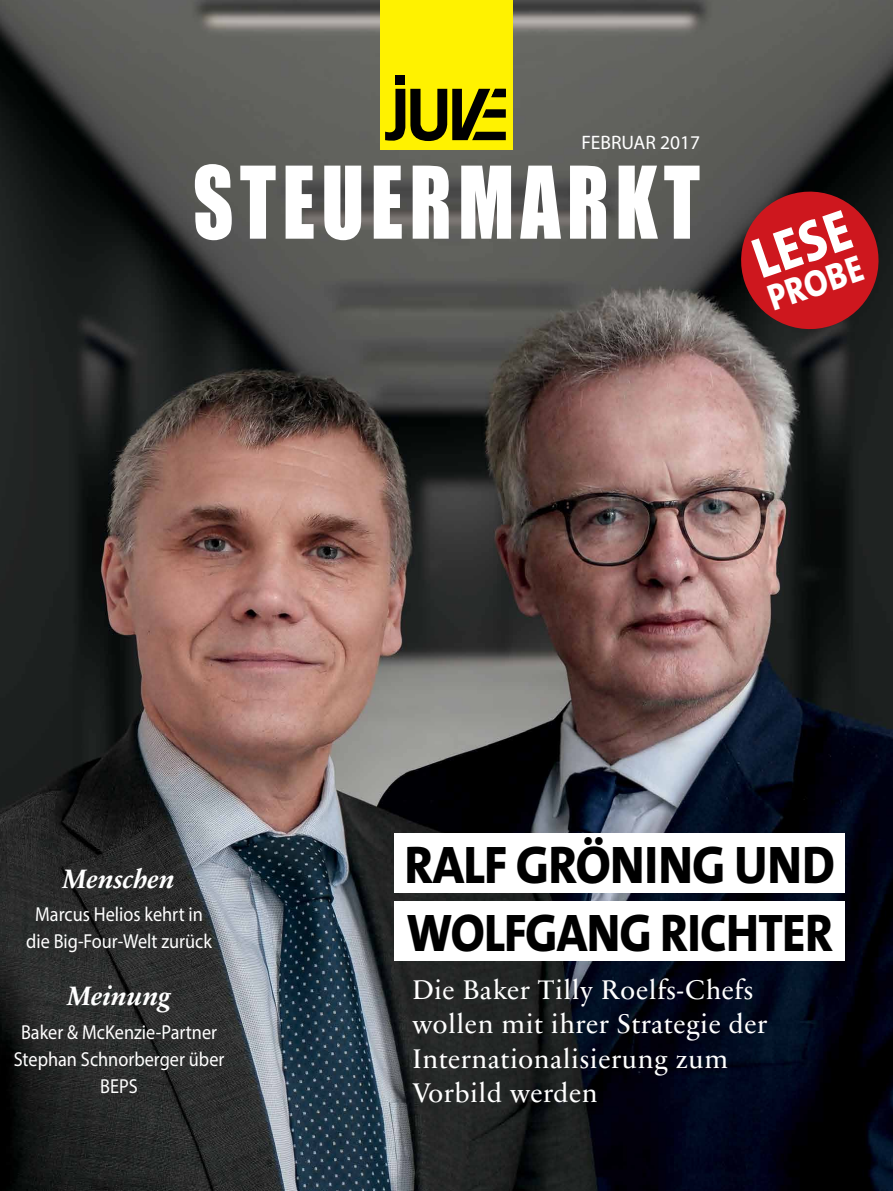
<style>
.page{position:relative;width:893px;height:1191px;background:#fff}
.page>*{position:absolute;margin:0;border:0;box-sizing:border-box;transform-origin:0 0}
.t1{font:800 57.6px "The Sans B W8";color:#fff;scale:.9 1}
.t2{font:800 53.25px/68.1px "The Sans B W8";letter-spacing:-.015em;color:#000;scale:.94 1}
.t3{font:800 37.5px "The Sans B W8";color:#fff;scale:.9 1}
.t4{font:27.45px/34.2px "Sabon Next LT Pro";letter-spacing:.02em;color:#fff}
.t5{font:italic 700 27px "Sabon Next LT Pro";color:#fff}
.t6{font:20.25px/27.2px "Myriad Pro";color:#fff;text-align:center;scale:.9 1}
.t7{font:19.5px "Myriad Pro";color:#fff}
</style>
<div class="page">
<img style="left:0;top:0;width:893px;height:1191px">
<svg style="left:732px;top:183px;width:155px;height:155px;background:#8c1c20"></svg>
<div style="left:394px;top:833px;width:451px;height:60px;background:#fff"></div>
<div style="left:394px;top:901px;width:451px;height:60px;background:#fff"></div>
<div style="left:381px;top:0;width:132px;height:150px;background:#fff200"></div>
<div style="left:395px;top:75px;width:10px;height:10px;background:#000"></div>
<svg style="left:385px;top:89px;width:121px;height:52px"></svg>
<svg style="left:195px;top:164px;width:504px;height:76px"></svg>
<p class="t7" style="left:581px;top:130px;width:120px">FEBRUAR 2017</p>
<h1 class="t1" style="left:742px;top:225px;width:113px;rotate:-19deg">LESE</h1>
<h3 class="t3" style="left:761px;top:276px;width:111px;rotate:-19deg">PROBE</h3>
<h3 class="t5" style="left:63px;top:857px;width:114px">Menschen</h3>
<p class="t6" style="left:26px;top:900px;width:208px">Marcus Helios kehrt in die Big-Four-Welt zurück</p>
<h3 class="t5" style="left:67px;top:975px;width:105px">Meinung</h3>
<p class="t6" style="left:14px;top:1018px;width:236px">Baker &amp; McKenzie-Partner<br>Stephan Schnorberger über<br>BEPS</p>
<h2 class="t2" style="left:404px;top:831px;width:459px">RALF GRÖNING UND<br>WOLFGANG RICHTER</h2>
<h3 class="t4" style="left:412px;top:971px;width:356px">Die Baker Tilly Roelfs-Chefs wollen mit ihrer Strategie der<br>Internationalisierung zum<br>Vorbild werden</h3>
</div>
